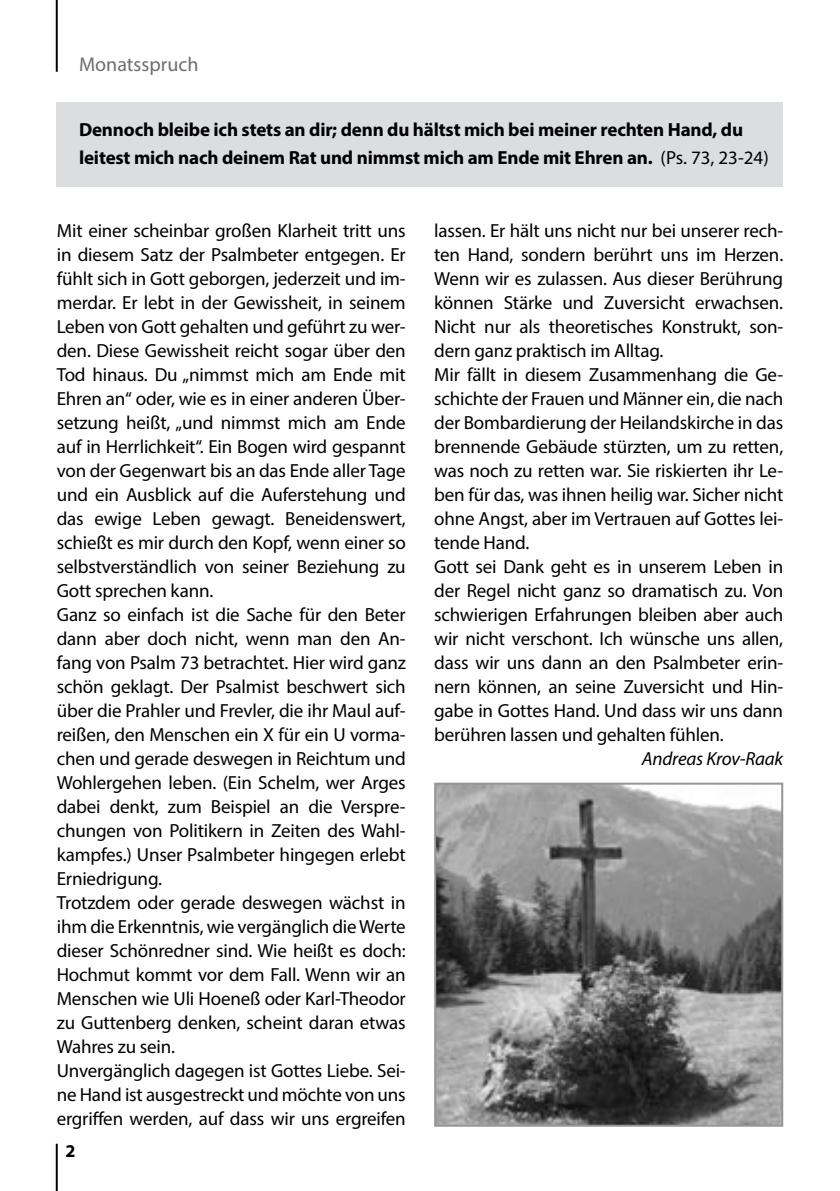
<style>
.page{position:relative;width:840px;height:1191px;background:#fff}
.page>*{position:absolute;margin:0;border:0;box-sizing:border-box;transform-origin:0 0}
.t1{font:20px "Myriad Pro";color:#6d6e71}
.t2{font:19px/24px "Myriad Pro";letter-spacing:-.01em;color:#000}
.t3{font:700 19px/28px "Myriad Pro";letter-spacing:-.01em;color:#000}
.t4{font:italic 19px "Myriad Pro";letter-spacing:-.01em;color:#000}
.t5{font:700 18px "Myriad Pro";color:#000}
.s1{font-weight:400}
</style>
<div class="page">
<hr style="left:56px;top:0;width:2px;height:72px;background:#000">
<hr style="left:56px;top:1143px;width:2px;height:48px;background:#000">
<div style="left:57px;top:102px;width:725px;height:85px;background:#dcddde"></div>
<img style="left:437px;top:785px;width:342px;height:338px">
<div style="left:434px;top:782px;width:348px;height:344px;border:2px solid #939598"></div>
<p class="t1" style="left:79px;top:52px;width:121px">Monatsspruch</p>
<p class="t3" style="left:79px;top:115px;width:690px">Dennoch bleibe ich stets an dir; denn du hältst mich bei meiner rechten Hand, du leitest mich nach deinem Rat und nimmst mich am Ende mit Ehren an. <span class="s1">(Ps. 73, 23-24)</span></p>
<p class="t2" style="left:57px;top:218px;width:350px">Mit einer scheinbar großen Klarheit tritt uns in diesem Satz der Psalmbeter entgegen. Er fühlt sich in Gott geborgen, jederzeit und im&shy;merdar. Er lebt in der Gewissheit, in seinem Leben von Gott gehalten und geführt zu wer&shy;den. Diese Gewissheit reicht sogar über den Tod hinaus. Du „nimmst mich am Ende mit Ehren an“ oder, wie es in einer anderen Über&shy;setzung heißt, „und nimmst mich am Ende auf in Herrlichkeit“. Ein Bogen wird gespannt von der Gegenwart bis an das Ende aller Tage und ein Ausblick auf die Auferstehung und das ewige Leben gewagt. Beneidenswert, schießt es mir durch den Kopf, wenn einer so selbstverständlich von seiner Beziehung zu Gott sprechen kann.<br>Ganz so einfach ist die Sache für den Beter dann aber doch nicht, wenn man den An&shy;fang von Psalm 73 betrachtet. Hier wird ganz schön geklagt. Der Psalmist beschwert sich über die Prahler und Frevler, die ihr Maul auf&shy;reißen, den Menschen ein X für ein U vorma&shy;chen und gerade deswegen in Reichtum und Wohlergehen leben. (Ein Schelm, wer Arges dabei denkt, zum Beispiel an die Verspre&shy;chungen von Politikern in Zeiten des Wahl&shy;kampfes.) Unser Psalmbeter hingegen erlebt Erniedrigung.<br>Trotzdem oder gerade deswegen wächst in ihm die Erkenntnis, wie vergänglich die Werte dieser Schönredner sind. Wie heißt es doch:<br>Hochmut kommt vor dem Fall. Wenn wir an Menschen wie Uli Hoeneß oder Karl-Theodor zu Guttenberg denken, scheint daran etwas Wahres zu sein.<br>Unvergänglich dagegen ist Gottes Liebe. Sei&shy;ne Hand ist ausgestreckt und möchte von uns ergriffen werden, auf dass wir uns ergreifen</p>
<p class="t2" style="left:434px;top:218px;width:350px">lassen. Er hält uns nicht nur bei unserer rech&shy;ten Hand, sondern berührt uns im Herzen.<br>Wenn wir es zulassen. Aus dieser Berührung können Stärke und Zuversicht erwachsen.<br>Nicht nur als theoretisches Konstrukt, son&shy;dern ganz praktisch im Alltag.<br>Mir fällt in diesem Zusammenhang die Ge&shy;schichte der Frauen und Männer ein, die nach der Bombardierung der Heilandskirche in das brennende Gebäude stürzten, um zu retten, was noch zu retten war. Sie riskierten ihr Le&shy;ben für das, was ihnen heilig war. Sicher nicht ohne Angst, aber im Vertrauen auf Gottes lei&shy;tende Hand.<br>Gott sei Dank geht es in unserem Leben in der Regel nicht ganz so dramatisch zu. Von schwierigen Erfahrungen bleiben aber auch wir nicht verschont. Ich wünsche uns allen, dass wir uns dann an den Psalmbeter erin&shy;nern können, an seine Zuversicht und Hin&shy;gabe in Gottes Hand. Und dass wir uns dann berühren lassen und gehalten fühlen.</p>
<p class="t4" style="left:641px;top:746px;width:143px">Andreas Krov-Raak</p>
<p class="t5" style="left:65px;top:1139px;width:11px">2</p>
</div>
